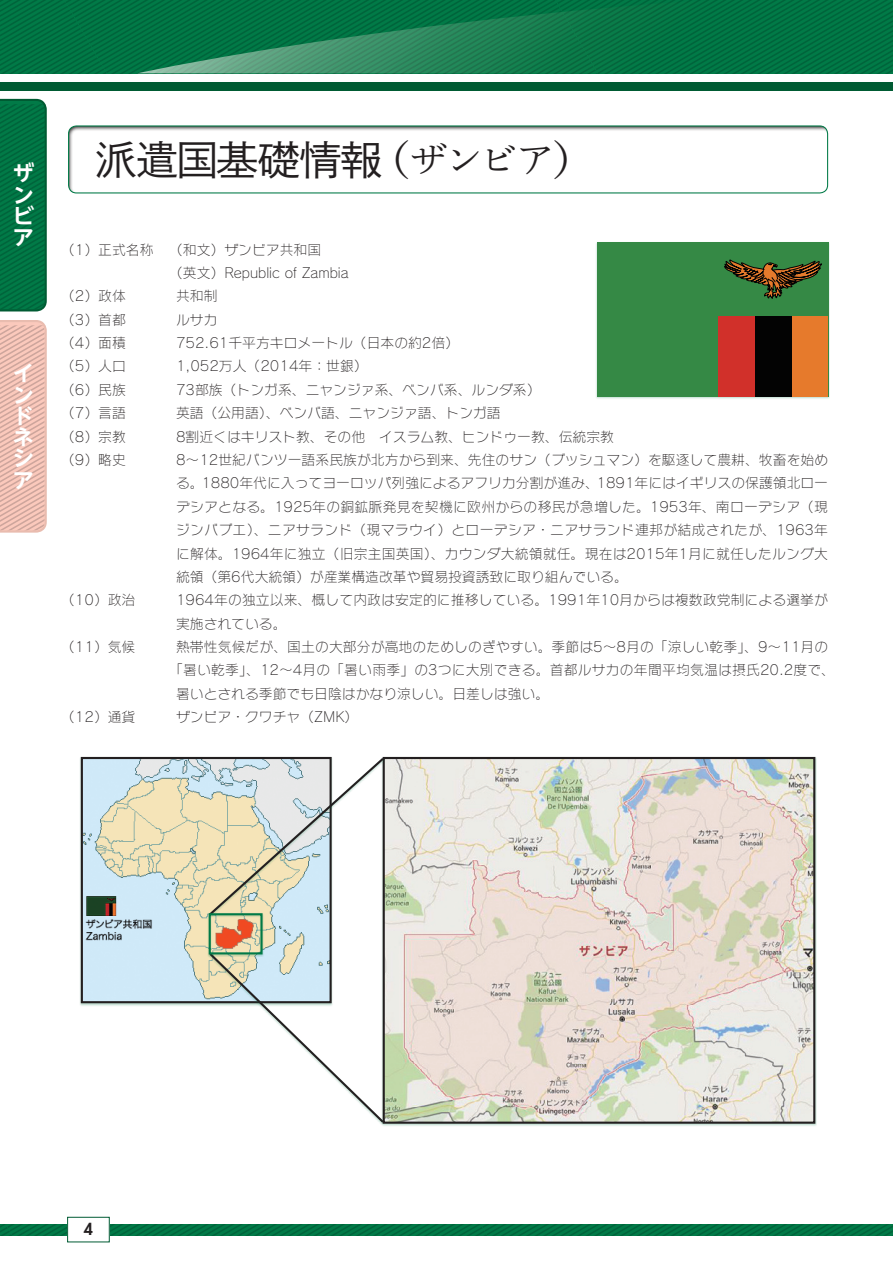
<style>
.page{position:relative;width:893px;height:1263px;background:#fff}
.page>*{position:absolute;margin:0;border:0;box-sizing:border-box;transform-origin:0 0}
.t1{font:40.35px "Shuei Go Kin Std L";letter-spacing:-.035em;color:#231f20;scale:1.05 1}
.t2{font:700 21.3px/21.3px "UD Shin Go NT Pro De";color:#fff;text-align:justify}
.t3{font:800 15.9px "Futura Std";color:#231f20}
.t4{font:13.8px/23.4px "Rodin NTLG Pro L";color:#231f20;text-align:justify}
.s1{font-family:"Shuei Min Pr 6 L"}
.s2{font-family:"Shuei Min Pr 6 L";font-size:36.3px}
</style>
<div class="page">
<div style="left:0;top:0;width:893px;height:73px;background:linear-gradient(to bottom,#007242,#007242)"></div>
<div style="left:0;top:82px;width:893px;height:8px;background:#005b33"></div>
<svg style="left:0;top:98px;width:47px;height:214px;background:#047244"></svg>
<div style="left:67px;top:1217px;width:43px;height:25px;border:1px solid #005b33"></div>
<svg style="left:0;top:1225px;width:66px;height:11px"></svg>
<svg style="left:111px;top:1225px;width:781px;height:11px;background:#007142"></svg>
<svg style="left:0;top:320px;width:47px;height:213px;background:#eabcb1"></svg>
<svg style="left:137px;top:0;width:755px;height:73px;background:#0e784a"></svg>
<svg style="left:892px;top:0;width:1px;height:73px"></svg>
<svg style="left:68px;top:127px;width:761px;height:67px"></svg>
<div style="left:68px;top:125px;width:760px;height:68px;border:1px solid #017a47;border-radius:8px"></div>
<img style="left:84px;top:760px;width:245px;height:240px">
<div style="left:81px;top:757px;width:251px;height:246px;border:2px solid #231f20"></div>
<svg style="left:207px;top:951px;width:174px;height:173px"></svg>
<img style="left:386px;top:760px;width:426px;height:361px">
<div style="left:383px;top:757px;width:432px;height:367px;border:2px solid #231f20"></div>
<svg style="left:207px;top:756px;width:179px;height:162px"></svg>
<div style="left:207px;top:912px;width:57px;height:45px;background:#017a47;opacity:.25"></div>
<div style="left:209px;top:913px;width:54px;height:41px;border:2px solid #017a47"></div>
<div style="left:595px;top:241px;width:235px;height:159px;background:#017a47;opacity:.25"></div>
<div style="left:597px;top:242px;width:231px;height:154px;background:#358945"></div>
<div style="left:791px;top:316px;width:37px;height:80px;background:#e67a2c"></div>
<div style="left:755px;top:316px;width:36px;height:80px;background:#030303"></div>
<div style="left:718px;top:316px;width:37px;height:80px;background:#d1302a"></div>
<svg style="left:724px;top:259px;width:98px;height:40px"></svg>
<h2 class="t2" style="left:13px;top:162px;width:23px">ザンビア</h2>
<h2 class="t2" style="left:13px;top:362px;width:22px">インドネシア</h2>
<h1 class="t1" style="left:95px;top:133px;width:477px">派遣国基礎情報<span class="s1">（</span><span class="s2">ザンビア</span><span class="s1">）</span></h1>
<p class="t4" style="left:61px;top:237px;width:262px">（1）正式名称 （和文）ザンビア共和国</p>
<p class="t4" style="left:169px;top:261px;width:181px">（英文）Republic of Zambia</p>
<p class="t4" style="left:61px;top:284px;width:66px">（2）政体</p>
<p class="t4" style="left:176px;top:284px;width:43px">共和制</p>
<p class="t4" style="left:61px;top:307px;width:66px">（3）首都</p>
<p class="t4" style="left:176px;top:307px;width:43px">ルサカ</p>
<p class="t4" style="left:61px;top:331px;width:66px">（4）面積</p>
<p class="t4" style="left:176px;top:331px;width:285px">752.61千平方キロメートル（日本の約2倍）</p>
<p class="t4" style="left:61px;top:354px;width:66px">（5）人口</p>
<p class="t4" style="left:176px;top:354px;width:193px">1,052万人（2014年：世銀）</p>
<p class="t4" style="left:61px;top:377px;width:66px">（6）民族</p>
<p class="t4" style="left:176px;top:377px;width:366px">73部族（トンガ系、ニャンジァ系、ベンバ系、ルンダ系）</p>
<p class="t4" style="left:61px;top:401px;width:66px">（7）言語</p>
<p class="t4" style="left:176px;top:401px;width:326px">英語（公用語）、ベンバ語、ニャンジァ語、トンガ語</p>
<p class="t4" style="left:61px;top:424px;width:66px">（8）宗教</p>
<p class="t4" style="left:176px;top:424px;width:439px">8割近くはキリスト教、その他　イスラム教、ヒンドゥー教、伝統宗教</p>
<p class="t4" style="left:61px;top:448px;width:66px">（9）略史</p>
<p class="t4" style="left:176px;top:448px;width:654px">8～12世紀バンツー語系民族が北方から到来、先住のサン（ブッシュマン）を駆逐して農耕、牧畜を始める。1880年代に入ってヨーロッパ列強によるアフリカ分割が進み、1891年にはイギリスの保護領北ローデシアとなる。1925年の銅鉱脈発見を契機に欧州からの移民が急増した。1953年、南ローデシア（現ジンバブエ）、ニアサランド（現マラウイ）とローデシア・ニアサランド連邦が結成されたが、1963年に解体。1964年に独立（旧宗主国英国）、カウンダ大統領就任。現在は2015年1月に就任したルング大統領（第6代大統領）が産業構造改革や貿易投資誘致に取り組んでいる。</p>
<p class="t4" style="left:61px;top:588px;width:76px">（10）政治</p>
<p class="t4" style="left:176px;top:588px;width:653px">1964年の独立以来、概して内政は安定的に推移している。1991年10月からは複数政党制による選挙が実施されている。</p>
<p class="t4" style="left:61px;top:635px;width:76px">（11）気候</p>
<p class="t4" style="left:176px;top:635px;width:654px">熱帯性気候だが、国土の大部分が高地のためしのぎやすい。季節は5～8月の「涼しい乾季」、9～11月の</p>
<p class="t4" style="left:169px;top:658px;width:667px">「暑い乾季」、12～4月の「暑い雨季」の3つに大別できる。首都ルサカの年間平均気温は摂氏20.2度で、</p>
<p class="t4" style="left:176px;top:681px;width:375px">暑いとされる季節でも日陰はかなり涼しい。日差しは強い。</p>
<p class="t4" style="left:61px;top:705px;width:76px">（12）通貨</p>
<p class="t4" style="left:176px;top:705px;width:183px">ザンビア・クワチャ（ZMK）</p>
<p class="t3" style="left:84px;top:1219px;width:11px">4</p>
</div>
